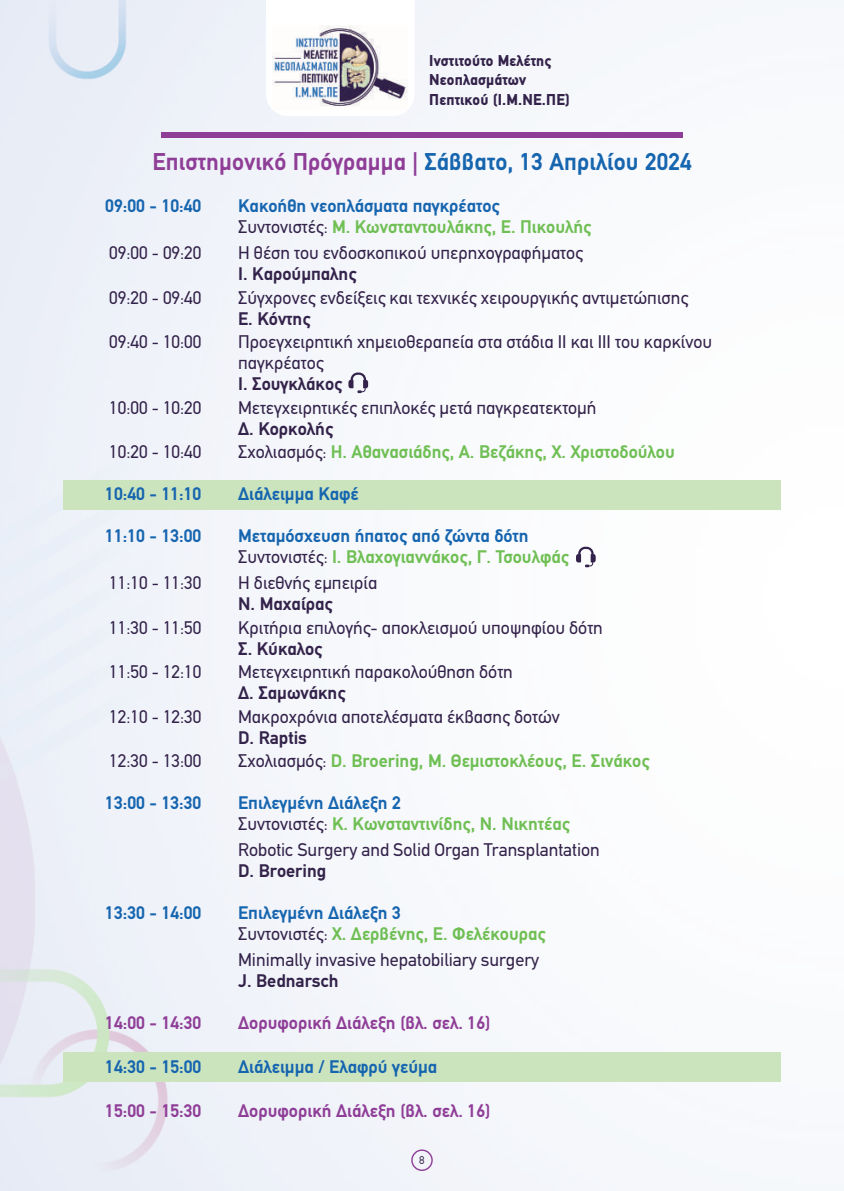
<style>
.page{position:relative;width:844px;height:1191px;background:#fff}
.page>*{position:absolute;margin:0;border:0;box-sizing:border-box;transform-origin:0 0}
.t1{font:700 24.5px "PF Din Text";letter-spacing:.01em;color:#8f3e97}
.t2{font:18.38px/21px "PF Din Text";color:#33224a}
.t3{font:700 18.38px/21px "PF Din Text";color:#1665af}
.t4{font:700 18.38px/21px "PF Din Text";color:#6fbf54}
.t5{font:700 18.38px "PF Din Text";color:#33224a}
.t6{font:700 18.38px "PF Din Text";color:#8f3e97}
.t7{font:900 15.75px/18.9px "PF Din Text";letter-spacing:.01em;color:#33224a}
.t8{font:11.03px "CF Din";color:#33224a}
.s1{color:#1665af}
.s2{font-weight:400;color:#33224a}
.s3{color:#6fbf54}
</style>
<div class="page">
<img style="left:0;top:0;width:781px;height:1191px">
<div style="left:411px;top:1149px;width:21px;height:22px;border:1px solid #8f3e97;border-radius:50%"></div>
<svg style="left:266px;top:0;width:148px;height:116px"></svg>
<img style="left:272px;top:26px;width:135px;height:84px">
<div style="left:161px;top:132px;width:521px;height:6px;background:#8f3e97"></div>
<div style="left:63px;top:480px;width:717px;height:30px;background:#cbe4be"></div>
<div style="left:63px;top:1052px;width:717px;height:30px;background:#cbe4be"></div>
<svg style="left:348px;top:372px;width:20px;height:21px"></svg>
<svg style="left:576px;top:547px;width:19px;height:20px"></svg>
<p class="t7" style="left:429px;top:51px;width:124px">Ινστιτούτο Μελέτης<br>Νεοπλασμάτων</p>
<p class="t7" style="left:429px;top:90px;width:142px">Πεπτικού (Ι.Μ.ΝΕ.ΠΕ)</p>
<h1 class="t1" style="left:152px;top:147px;width:540px">Επιστημονικό Πρόγραμμα | <span class="s1">Σάββατο, 13 Απριλίου 2024</span></h1>
<p class="t3" style="left:105px;top:195px;width:98px">09:00 - 10:40</p>
<p class="t3" style="left:238px;top:195px;width:355px">Κακοήθη νεοπλάσματα παγκρέατος<br><span class="s2">Συντονιστές:</span> <span class="s3">M. Κωνσταντουλάκης, Ε. Πικουλής</span></p>
<p class="t2" style="left:109px;top:243px;width:94px">09:00 - 09:20</p>
<p class="t2" style="left:238px;top:243px;width:346px">Η θέση του ενδοσκοπικού υπερηχογραφήματος</p>
<p class="t5" style="left:238px;top:263px;width:120px">Ι. Καρούμπαλης</p>
<p class="t2" style="left:109px;top:287px;width:94px">09:20 - 09:40</p>
<p class="t2" style="left:238px;top:287px;width:451px">Σύγχρονες ενδείξεις και τεχνικές χειρουργικής αντιμετώπισης</p>
<p class="t5" style="left:238px;top:308px;width:74px">Ε. Κόντης</p>
<p class="t2" style="left:109px;top:331px;width:94px">09:40 - 10:00</p>
<p class="t2" style="left:238px;top:331px;width:475px">Προεγχειρητική χημειοθεραπεία στα στάδια ΙΙ και ΙΙΙ του καρκίνου παγκρέατος</p>
<p class="t5" style="left:238px;top:373px;width:106px">Ι. Σουγκλάκος</p>
<p class="t2" style="left:109px;top:397px;width:94px">10:00 - 10:20</p>
<p class="t2" style="left:238px;top:397px;width:360px">Μετεγχειρητικές επιπλοκές μετά παγκρεατεκτομή</p>
<p class="t5" style="left:238px;top:418px;width:96px">Δ. Κορκολής</p>
<p class="t2" style="left:109px;top:441px;width:94px">10:20 - 10:40</p>
<p class="t4" style="left:238px;top:441px;width:438px"><span class="s2">Σχολιασμός:</span> Η. Αθανασιάδης, Α. Βεζάκης, Χ. Χριστοδούλου</p>
<p class="t3" style="left:105px;top:483px;width:98px">10:40 - 11:10</p>
<p class="t3" style="left:238px;top:483px;width:122px">Διάλειμμα Καφέ</p>
<p class="t3" style="left:105px;top:525px;width:98px">11:10 - 13:00</p>
<p class="t3" style="left:238px;top:525px;width:332px">Μεταμόσχευση ήπατος από ζώντα δότη<br><span class="s2">Συντονιστές:</span> <span class="s3">Ι. Βλαχογιαννάκος, Γ. Τσουλφάς</span></p>
<p class="t2" style="left:109px;top:572px;width:94px">11:10 - 11:30</p>
<p class="t2" style="left:238px;top:572px;width:141px">Η διεθνής εμπειρία</p>
<p class="t5" style="left:238px;top:593px;width:96px">Ν. Μαχαίρας</p>
<p class="t2" style="left:109px;top:617px;width:94px">11:30 - 11:50</p>
<p class="t2" style="left:238px;top:617px;width:366px">Κριτήρια επιλογής- αποκλεισμού υποψηφίου δότη</p>
<p class="t5" style="left:238px;top:638px;width:86px">Σ. Κύκαλος</p>
<p class="t2" style="left:109px;top:661px;width:94px">11:50 - 12:10</p>
<p class="t2" style="left:238px;top:661px;width:276px">Μετεγχειρητική παρακολούθηση δότη</p>
<p class="t5" style="left:238px;top:682px;width:109px">Δ. Σαμωνάκης</p>
<p class="t2" style="left:109px;top:706px;width:94px">12:10 - 12:30</p>
<p class="t2" style="left:238px;top:706px;width:323px">Μακροχρόνια αποτελέσματα έκβασης δοτών</p>
<p class="t5" style="left:238px;top:727px;width:70px">D. Raptis</p>
<p class="t2" style="left:109px;top:750px;width:94px">12:30 - 13:00</p>
<p class="t4" style="left:238px;top:750px;width:413px"><span class="s2">Σχολιασμός:</span> D. Broering, M. Θεμιστοκλέους, Ε. Σινάκος</p>
<p class="t3" style="left:105px;top:792px;width:98px">13:00 - 13:30</p>
<p class="t4" style="left:238px;top:792px;width:333px"><span class="s1">Επιλεγμένη Διάλεξη 2<br></span><span class="s2">Συντονιστές:</span> Κ. Κωνσταντινίδης, Ν. Νικητέας</p>
<p class="t2" style="left:238px;top:839px;width:363px">Robotic Surgery and Solid Organ Transplantation</p>
<p class="t5" style="left:238px;top:860px;width:90px">D. Broering</p>
<p class="t3" style="left:105px;top:902px;width:98px">13:30 - 14:00</p>
<p class="t4" style="left:238px;top:902px;width:309px"><span class="s1">Επιλεγμένη Διάλεξη 3<br></span><span class="s2">Συντονιστές:</span> Χ. Δερβένης, Ε. Φελέκουρας</p>
<p class="t2" style="left:238px;top:949px;width:302px">Minimally invasive hepatobiliary surgery</p>
<p class="t5" style="left:238px;top:970px;width:102px">J. Bednarsch</p>
<p class="t6" style="left:105px;top:1012px;width:98px">14:00 - 14:30</p>
<p class="t6" style="left:238px;top:1012px;width:254px">Δορυφορική Διάλεξη (βλ. σελ. 16)</p>
<p class="t3" style="left:105px;top:1056px;width:98px">14:30 - 15:00</p>
<p class="t3" style="left:238px;top:1056px;width:200px">Διάλειμμα / Ελαφρύ γεύμα</p>
<p class="t6" style="left:105px;top:1100px;width:98px">15:00 - 15:30</p>
<p class="t6" style="left:238px;top:1100px;width:254px">Δορυφορική Διάλεξη (βλ. σελ. 16)</p>
<p class="t8" style="left:419px;top:1154px;width:7px">8</p>
</div>
